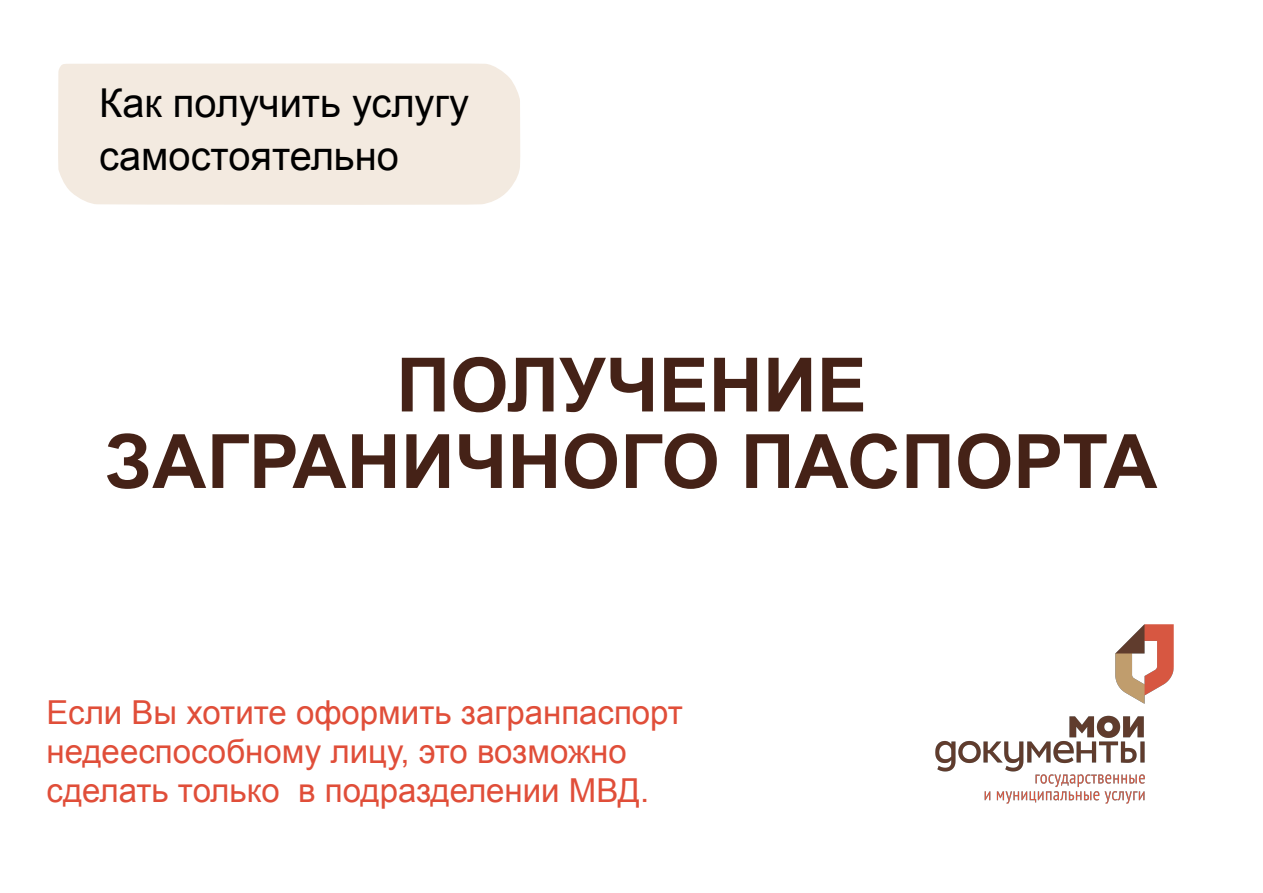
<style>
.page{position:relative;width:1263px;height:893px;background:#fff}
.page>*{position:absolute;margin:0;border:0;box-sizing:border-box;transform-origin:0 0}
.t1{font:700 75px/76.5px "Arial";color:#452217;text-align:center}
.t2{font:39.75px/52.2px "Arial";color:#000}
.t3{font:33px/39px "Arial";color:#e04e39}
</style>
<div class="page">
<img style="left:935px;top:624px;width:239px;height:180px">
<div style="left:58px;top:63px;width:462px;height:142px;background:#f3eae0"></div>
<p class="t2" style="left:99px;top:78px;width:371px">Как получить услугу самостоятельно</p>
<h1 class="t1" style="left:105px;top:349px;width:1054px">ПОЛУЧЕНИЕ<br>ЗАГРАНИЧНОГО ПАСПОРТА</h1>
<p class="t3" style="left:47px;top:693px;width:638px">Если Вы хотите оформить загранпаспорт недееспособному лицу, это возможно сделать только в подразделении МВД.</p>
</div>
